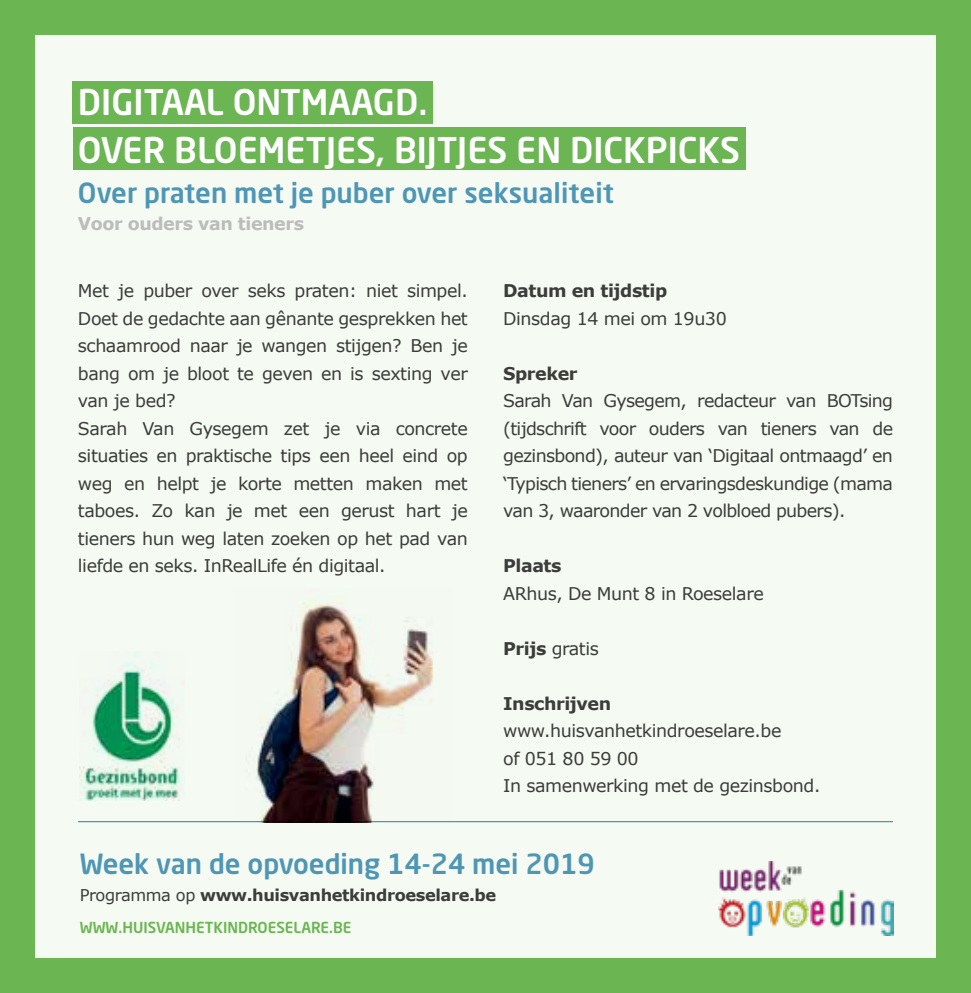
<style>
.page{position:relative;width:971px;height:993px;background:#fff}
.page>*{position:absolute;margin:0;border:0;box-sizing:border-box;transform-origin:0 0}
.t1{font:35px/47px "Neo Sans Std Medium TR";color:#fff}
.t2{font:27.5px "Neo Sans Std Medium TR";color:#4f96b5}
.t3{font:17.5px/27.5px "Verdana";letter-spacing:-.025em;color:#3c3c3b}
.t4{font:700 17.5px "Verdana";letter-spacing:-.025em;color:#3c3c3b}
.t5{font:700 17.5px "Verdana";letter-spacing:-.025em;color:#bcbcbc}
.t6{font:700 16.25px "Verdana";letter-spacing:-.025em;color:#3c3c3b}
.t7{font:15px "Neo Sans Std Medium TR";color:#6bb552}
.s1{font-weight:700}
.s2{font-weight:400}
</style>
<div class="page">
<div style="left:0;top:0;width:971px;height:992px;background:#6bb552"></div>
<div style="left:35px;top:35px;width:900px;height:922px;background:#f5faf3"></div>
<hr style="left:78px;top:820px;width:815px;height:2px;background:#4f96b5">
<div style="left:73px;top:81px;width:360px;height:42px;background:#6bb552"></div>
<div style="left:73px;top:128px;width:672px;height:42px;background:#6bb552"></div>
<img style="left:719px;top:861px;width:174px;height:73px">
<img style="left:234px;top:602px;width:219px;height:220px">
<img style="left:80px;top:651px;width:101px;height:149px">
<h1 class="t1" style="left:78px;top:78px;width:663px">DIGITAAL ONTMAAGD.<br>OVER BLOEMETJES, BIJTJES EN DICKPICKS</h1>
<h2 class="t2" style="left:78px;top:175px;width:537px">Over praten met je puber over seksualiteit</h2>
<p class="t5" style="left:78px;top:212px;width:228px">Voor ouders van tieners</p>
<p class="t3" style="left:78px;top:277px;width:391px">Met je puber over seks praten: niet simpel.<br>Doet de gedachte aan gênante gesprekken het schaamrood naar je wangen stijgen? Ben je bang om je bloot te geven en is sexting ver van je bed?<br>Sarah Van Gysegem zet je via concrete situaties en praktische tips een heel eind op weg en helpt je korte metten maken met taboes. Zo kan je met een gerust hart je tieners hun weg laten zoeken op het pad van liefde en seks. InRealLife én digitaal.</p>
<p class="t4" style="left:503px;top:279px;width:166px">Datum en tijdstip</p>
<p class="t3" style="left:503px;top:304px;width:225px">Dinsdag 14 mei om 19u30</p>
<p class="t4" style="left:503px;top:362px;width:76px">Spreker</p>
<p class="t3" style="left:503px;top:387px;width:391px;text-align:justify">Sarah Van Gysegem, redacteur van BOTsing (tijdschrift voor ouders van tieners van de gezinsbond), auteur van ‘Digitaal ontmaagd’ en ‘Typisch tieners’ en ervaringsdeskundige (mama van 3, waaronder van 2 volbloed pubers).</p>
<p class="t4" style="left:503px;top:554px;width:60px">Plaats</p>
<p class="t3" style="left:503px;top:579px;width:262px">ARhus, De Munt 8 in Roeselare</p>
<p class="t3" style="left:503px;top:634px;width:97px"><span class="s1">Prijs</span> gratis</p>
<p class="t4" style="left:503px;top:692px;width:109px">Inschrijven</p>
<p class="t3" style="left:503px;top:717px;width:319px">www.huisvanhetkindroeselare.be<br>of 051 80 59 00<br>In samenwerking met de gezinsbond.</p>
<h2 class="t2" style="left:80px;top:846px;width:517px">Week van de opvoeding 14-24 mei 2019</h2>
<p class="t6" style="left:80px;top:884px;width:418px"><span class="s2">Programma op</span> www.huisvanhetkindroeselare.be</p>
<p class="t7" style="left:80px;top:917px;width:273px">WWW.HUISVANHETKINDROESELARE.BE</p>
</div>
